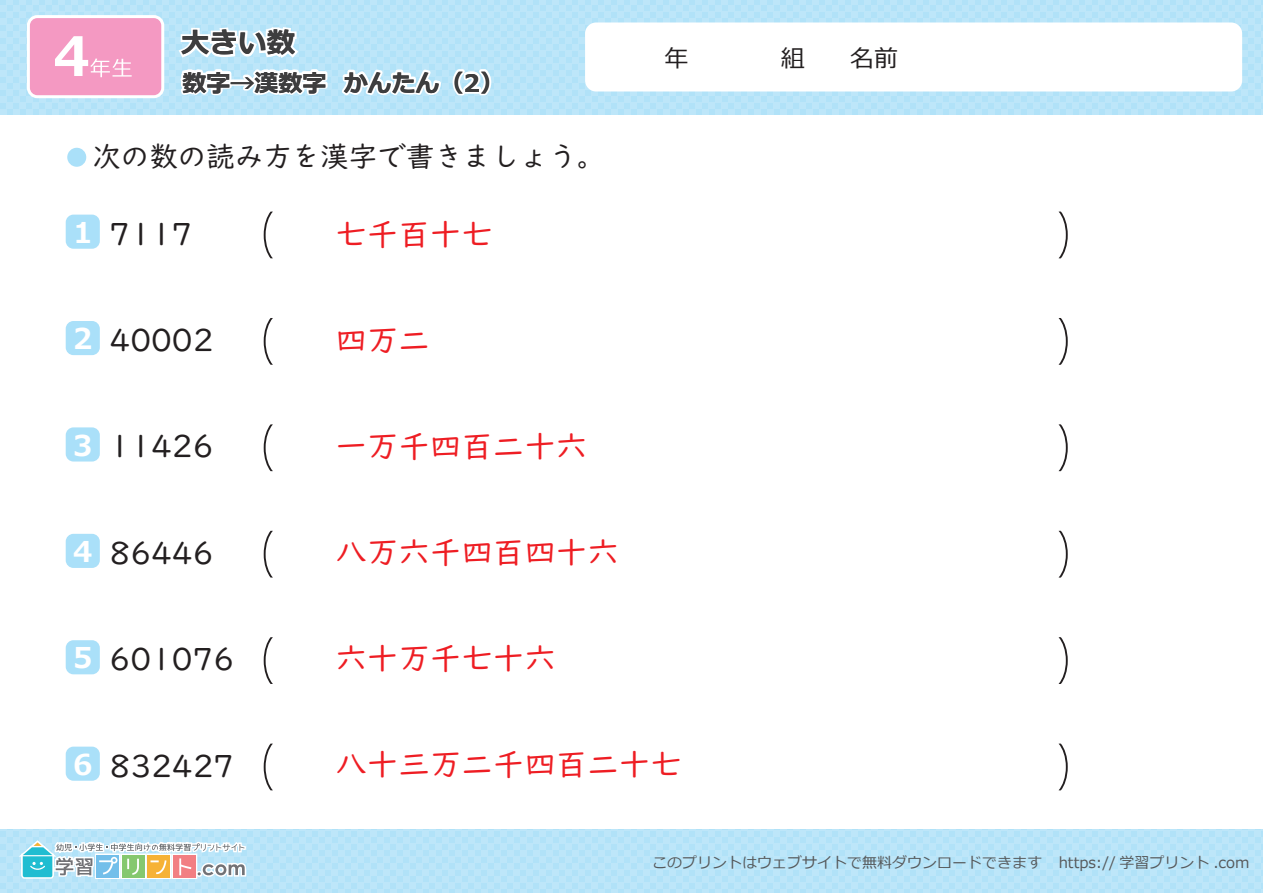
<style>
.page{position:relative;width:1263px;height:893px;background:#fff}
.page>*{position:absolute;margin:0;border:0;box-sizing:border-box;transform-origin:0 0}
.t1{font:31.5px "UD Digi Kyokasho NP R";color:#ee1d23}
.t2{font:31.5px "UD Digi Kyokasho NP R";color:#231f20}
.t3{font:700 28.65px "Meiryo";color:#fff}
.t4{font:28.5px "UD Digi Kyokasho NP R";color:#231f20}
.t5{font:700 28.5px "Meiryo";color:#231f20}
.t6{font:700 24px "Meiryo";color:#231f20}
.t7{font:24px "Meiryo";color:#231f20}
.t8{font:15px "Meiryo";color:#56595b}
</style>
<div class="page">
<div style="left:0;top:0;width:1263px;height:114px;background:#bde6f9"></div>
<div style="left:585px;top:23px;width:657px;height:69px;background:#fff;border-radius:11px"></div>
<div style="left:27px;top:15px;width:137px;height:83px;border:6px solid #fff;border-radius:8px"></div>
<div style="left:30px;top:18px;width:131px;height:77px;background:#f499c2;border-radius:8px"></div>
<svg style="left:55px;top:36px;width:77px;height:41px"></svg>
<div style="left:0;top:830px;width:1263px;height:63px;background:#bde6f9"></div>
<svg style="left:15px;top:829px;width:233px;height:51px"></svg>
<div style="left:66px;top:534px;width:34px;height:34px;background:#aae0f9;border-radius:8px"></div>
<div style="left:66px;top:427px;width:34px;height:34px;background:#aae0f9;border-radius:8px"></div>
<div style="left:66px;top:321px;width:34px;height:34px;background:#aae0f9;border-radius:8px"></div>
<div style="left:66px;top:640px;width:34px;height:34px;background:#aae0f9;border-radius:8px"></div>
<div style="left:66px;top:215px;width:34px;height:34px;background:#aae0f9;border-radius:8px"></div>
<div style="left:66px;top:747px;width:34px;height:34px;background:#aae0f9;border-radius:8px"></div>
<div style="left:67px;top:148px;width:19px;height:19px;background:#aae0f9;border-radius:50%"></div>
<svg style="left:337px;top:66px;width:107px;height:33px"></svg>
<svg style="left:450px;top:65px;width:44px;height:34px"></svg>
<svg style="left:264px;top:318px;width:9px;height:47px"></svg>
<svg style="left:1059px;top:318px;width:9px;height:47px"></svg>
<svg style="left:264px;top:424px;width:9px;height:47px"></svg>
<svg style="left:1059px;top:424px;width:9px;height:47px"></svg>
<svg style="left:264px;top:531px;width:9px;height:47px"></svg>
<svg style="left:1059px;top:531px;width:9px;height:47px"></svg>
<svg style="left:264px;top:637px;width:9px;height:47px"></svg>
<svg style="left:1059px;top:637px;width:9px;height:47px"></svg>
<svg style="left:264px;top:212px;width:9px;height:46px"></svg>
<svg style="left:1059px;top:212px;width:9px;height:46px"></svg>
<svg style="left:264px;top:744px;width:9px;height:46px"></svg>
<svg style="left:1059px;top:744px;width:9px;height:46px"></svg>
<svg style="left:176px;top:25px;width:155px;height:74px"></svg>
<h3 class="t5" style="left:181px;top:23px;width:116px">大きい数</h3>
<h3 class="t6" style="left:182px;top:66px;width:146px">数字→漢数字</h3>
<h3 class="t6" style="left:344px;top:66px;width:162px">かんたん（2）</h3>
<h3 class="t4" style="left:92px;top:140px;width:514px">次の数の読み方を漢字で書きましょう。</h3>
<h2 class="t3" style="left:73px;top:212px;width:21px">1</h2>
<h1 class="t2" style="left:110px;top:216px;width:85px">7117</h1>
<h1 class="t1" style="left:335px;top:216px;width:159px">七千百十七</h1>
<h2 class="t3" style="left:73px;top:318px;width:21px">2</h2>
<h1 class="t2" style="left:110px;top:322px;width:105px">40002</h1>
<h1 class="t1" style="left:335px;top:322px;width:96px">四万二</h1>
<h2 class="t3" style="left:73px;top:425px;width:21px">3</h2>
<h1 class="t2" style="left:110px;top:429px;width:105px">11426</h1>
<h1 class="t1" style="left:335px;top:428px;width:253px">一万千四百二十六</h1>
<h2 class="t3" style="left:73px;top:531px;width:21px">4</h2>
<h1 class="t2" style="left:110px;top:535px;width:105px">86446</h1>
<h1 class="t1" style="left:335px;top:534px;width:285px">八万六千四百四十六</h1>
<h2 class="t3" style="left:73px;top:638px;width:21px">5</h2>
<h1 class="t2" style="left:110px;top:641px;width:126px">601076</h1>
<h1 class="t1" style="left:335px;top:640px;width:222px">六十万千七十六</h1>
<h3 class="t7" style="left:664px;top:41px;width:25px">年</h3>
<h3 class="t7" style="left:781px;top:41px;width:25px">組</h3>
<h3 class="t7" style="left:850px;top:41px;width:49px">名前</h3>
<h2 class="t3" style="left:73px;top:744px;width:21px">6</h2>
<h1 class="t2" style="left:110px;top:748px;width:126px">832427</h1>
<h1 class="t1" style="left:335px;top:746px;width:348px">八十三万二千四百二十七</h1>
<p class="t8" style="left:652px;top:852px;width:599px">このプリントはウェブサイトで無料ダウンロードできます https:// 学習プリント .com</p>
</div>
